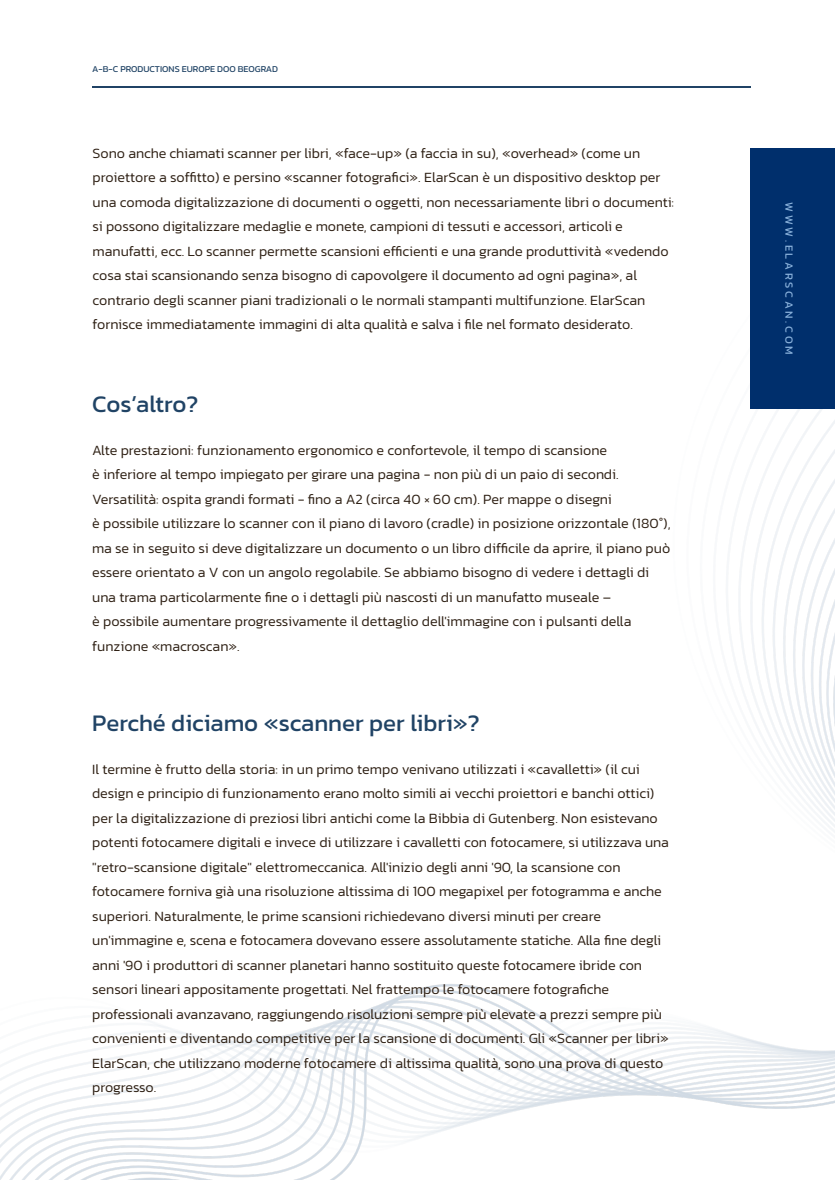
<style>
.page{position:relative;width:835px;height:1180px;background:#fff}
.page>*{position:absolute;margin:0;border:0;box-sizing:border-box;transform-origin:0 0}
.t1{font:24.15px "Kanit";color:#204365}
.t2{font:300 14.35px/24.5px "Kanit";color:#2e2014}
.t3{font:11.2px "Kanit";letter-spacing:.25em;color:#89b1db}
.t4{font:9.1px "Kanit";color:#204365}
</style>
<div class="page">
<img style="left:0;top:408px;width:834px;height:772px">
<hr style="left:93px;top:86px;width:657px;height:2px;background:#204365">
<div style="left:750px;top:148px;width:84px;height:260px;background:#002f6c"></div>
<p class="t4" style="left:92px;top:62px;width:187px">A-B-C PRODUCTIONS EUROPE DOO BEOGRAD</p>
<p class="t2" style="left:93px;top:141px;width:583px">Sono anche chiamati scanner per libri, «face-up» (a faccia in su), «overhead» (come un proiettore a soffitto) e persino «scanner fotografici». ElarScan è un dispositivo desktop per una comoda digitalizzazione di documenti o oggetti, non necessariamente libri o documenti: si possono digitalizzare medaglie e monete, campioni di tessuti e accessori, articoli e manufatti, ecc. Lo scanner permette scansioni efficienti e una grande produttività «vedendo cosa stai scansionando senza bisogno di capovolgere il documento ad ogni pagina», al contrario degli scanner piani tradizionali o le normali stampanti multifunzione. ElarScan fornisce immediatamente immagini di alta qualità e salva i file nel formato desiderato.</p>
<h1 class="t1" style="left:92px;top:386px;width:108px">Cos’altro?</h1>
<p class="t2" style="left:92px;top:437px;width:580px">Alte prestazioni: funzionamento ergonomico e confortevole, il tempo di scansione<br>è inferiore al tempo impiegato per girare una pagina - non più di un paio di secondi.<br>Versatilità: ospita grandi formati - fino a A2 (circa 40 × 60 cm). Per mappe o disegni<br>è possibile utilizzare lo scanner con il piano di lavoro (cradle) in posizione orizzontale (180°), ma se in seguito si deve digitalizzare un documento o un libro difficile da aprire, il piano può essere orientato a V con un angolo regolabile. Se abbiamo bisogno di vedere i dettagli di una trama particolarmente fine o i dettagli più nascosti di un manufatto museale –<br>è possibile aumentare progressivamente il dettaglio dell'immagine con i pulsanti della funzione «macroscan».</p>
<h1 class="t1" style="left:92px;top:704px;width:389px">Perché diciamo «scanner per libri»?</h1>
<p class="t2" style="left:92px;top:756px;width:578px">Il termine è frutto della storia: in un primo tempo venivano utilizzati i «cavalletti» (il cui design e principio di funzionamento erano molto simili ai vecchi proiettori e banchi ottici) per la digitalizzazione di preziosi libri antichi come la Bibbia di Gutenberg. Non esistevano potenti fotocamere digitali e invece di utilizzare i cavalletti con fotocamere, si utilizzava una "retro-scansione digitale" elettromeccanica. All'inizio degli anni '90, la scansione con fotocamere forniva già una risoluzione altissima di 100 megapixel per fotogramma e anche superiori. Naturalmente, le prime scansioni richiedevano diversi minuti per creare un'immagine e, scena e fotocamera dovevano essere assolutamente statiche. Alla fine degli anni '90 i produttori di scanner planetari hanno sostituito queste fotocamere ibride con sensori lineari appositamente progettati. Nel frattempo le fotocamere fotografiche professionali avanzavano, raggiungendo risoluzioni sempre più elevate a prezzi sempre più convenienti e diventando competitive per la scansione di documenti. Gli «Scanner per libri» ElarScan, che utilizzano moderne fotocamere di altissima qualità, sono una prova di questo progresso.</p>
<p class="t3" style="left:797px;top:202px;width:154px;rotate:90deg">WWW.ELARSCAN.COM</p>
</div>
